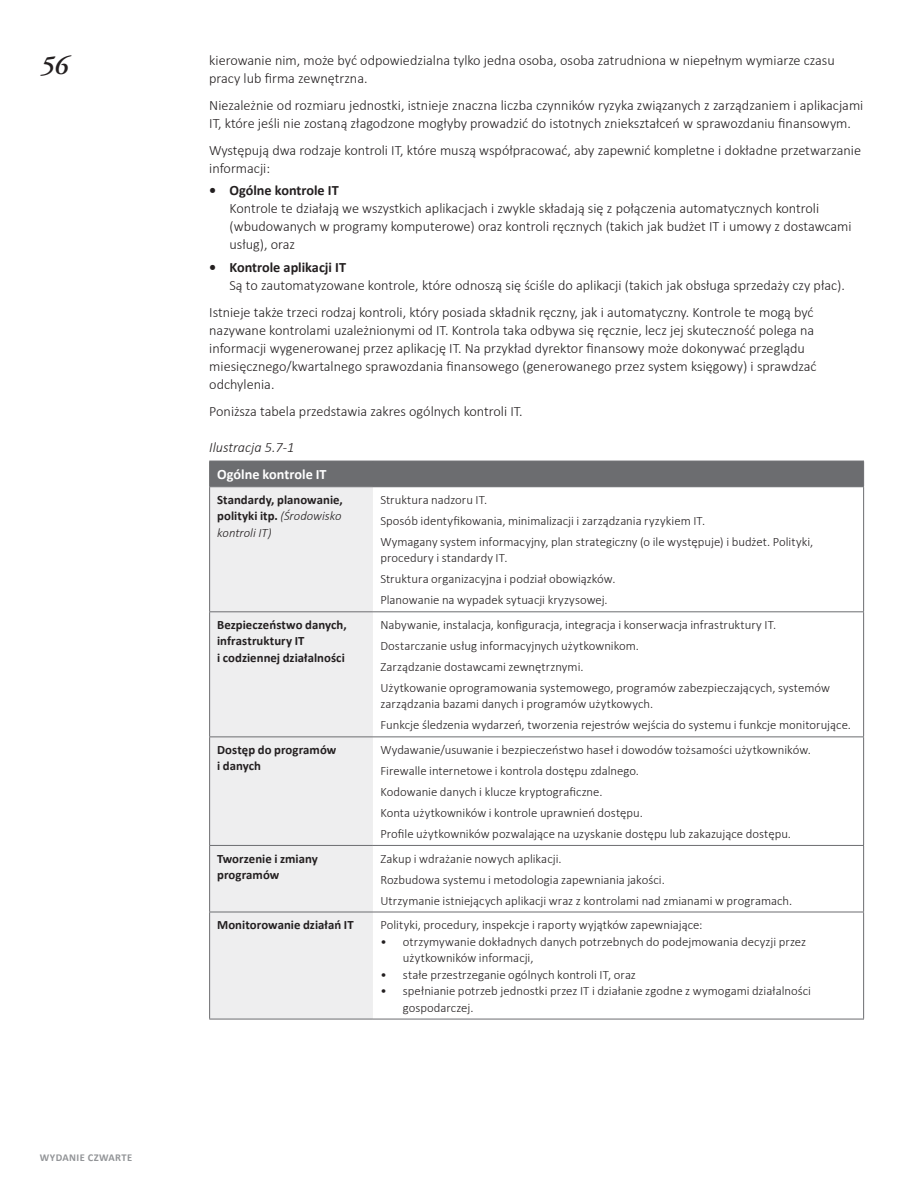
<style>
.page{position:relative;width:918px;height:1188px;background:#fff}
.page>*{position:absolute;margin:0;border:0;box-sizing:border-box;transform-origin:0 0}
.t1{font:italic 600 27px "Adobe Garamond Pro";color:#231f20}
.Body_Copy{font:300 14.25px/18px "Calibri";color:#231f20}
.tableHead1{font:700 14.25px "Calibri";color:#fff}
.Subhead_H5{font:italic 300 14.25px "Calibri";color:#231f20}
.tableText-body{font:300 12.75px/16.5px "Calibri";color:#231f20}
.tableHead2{font:700 12.75px/16.5px "Calibri";letter-spacing:.005em;color:#231f20}
.t2{font:700 10.5px "Calibri";letter-spacing:.04em;color:#939598}
.s1{font-weight:700}
.s2{font-weight:300;font-style:italic}
</style>
<div class="page">
<div style="left:210px;top:487px;width:163px;height:532px;background:#eeeeef"></div>
<div style="left:209px;top:461px;width:655px;height:25px;background:#6c6d70"></div>
<hr style="left:209px;top:486px;width:164px;height:1px;background:#6c6d70">
<hr style="left:209px;top:487px;width:1px;height:124px;background:#6c6d70">
<hr style="left:373px;top:486px;width:491px;height:1px;background:#6c6d70">
<hr style="left:863px;top:487px;width:1px;height:124px;background:#6c6d70">
<hr style="left:209px;top:611px;width:164px;height:1px;background:#6c6d70">
<hr style="left:209px;top:612px;width:1px;height:125px;background:#6c6d70">
<hr style="left:373px;top:611px;width:491px;height:1px;background:#6c6d70">
<hr style="left:863px;top:612px;width:1px;height:125px;background:#6c6d70">
<hr style="left:209px;top:737px;width:164px;height:1px;background:#6c6d70">
<hr style="left:209px;top:737px;width:1px;height:108px;background:#6c6d70">
<hr style="left:373px;top:737px;width:491px;height:1px;background:#6c6d70">
<hr style="left:863px;top:737px;width:1px;height:108px;background:#6c6d70">
<hr style="left:209px;top:845px;width:164px;height:1px;background:#6c6d70">
<hr style="left:209px;top:846px;width:1px;height:66px;background:#6c6d70">
<hr style="left:373px;top:845px;width:491px;height:1px;background:#6c6d70">
<hr style="left:863px;top:846px;width:1px;height:66px;background:#6c6d70">
<hr style="left:209px;top:912px;width:164px;height:1px;background:#6c6d70">
<hr style="left:209px;top:912px;width:1px;height:107px;background:#6c6d70">
<hr style="left:373px;top:912px;width:491px;height:1px;background:#6c6d70">
<hr style="left:863px;top:912px;width:1px;height:107px;background:#6c6d70">
<hr style="left:209px;top:1019px;width:164px;height:1px;background:#6c6d70">
<hr style="left:373px;top:1019px;width:491px;height:1px;background:#6c6d70">
<h1 class="t1" style="left:40px;top:49px;width:29px">56</h1>
<p class="t2" style="left:40px;top:1150px;width:94px">WYDANIE CZWARTE</p>
<p class="Body_Copy" style="left:209px;top:51px;width:627px">kierowanie nim, może być odpowiedzialna tylko jedna osoba, osoba zatrudniona w niepełnym wymiarze czasu pracy lub firma zewnętrzna.</p>
<p class="Body_Copy" style="left:209px;top:96px;width:656px">Niezależnie od rozmiaru jednostki, istnieje znaczna liczba czynników ryzyka związanych z zarządzaniem i aplikacjami<br>IT, które jeśli nie zostaną złagodzone mogłyby prowadzić do istotnych zniekształceń w sprawozdaniu finansowym.</p>
<p class="Body_Copy" style="left:209px;top:141px;width:653px">Występują dwa rodzaje kontroli IT, które muszą współpracować, aby zapewnić kompletne i dokładne przetwarzanie informacji:</p>
<p class="Body_Copy" style="left:230px;top:181px;width:624px;text-indent:-20px"><span class="s1">• Ogólne kontrole IT<br></span>Kontrole te działają we wszystkich aplikacjach i zwykle składają się z połączenia automatycznych kontroli (wbudowanych w programy komputerowe) oraz kontroli ręcznych (takich jak budżet IT i umowy z dostawcami usług), oraz</p>
<p class="Body_Copy" style="left:230px;top:258px;width:617px;text-indent:-20px"><span class="s1">• Kontrole aplikacji IT<br></span>Są to zautomatyzowane kontrole, które odnoszą się ściśle do aplikacji (takich jak obsługa sprzedaży czy płac).</p>
<p class="Body_Copy" style="left:209px;top:303px;width:609px">Istnieje także trzeci rodzaj kontroli, który posiada składnik ręczny, jak i automatyczny. Kontrole te mogą być nazywane kontrolami uzależnionymi od IT. Kontrola taka odbywa się ręcznie, lecz jej skuteczność polega na informacji wygenerowanej przez aplikację IT. Na przykład dyrektor finansowy może dokonywać przeglądu miesięcznego/kwartalnego sprawozdania finansowego (generowanego przez system księgowy) i sprawdzać odchylenia.</p>
<p class="Body_Copy" style="left:209px;top:402px;width:315px">Poniższa tabela przedstawia zakres ogólnych kontroli IT.</p>
<p class="Subhead_H5" style="left:209px;top:438px;width:87px">Ilustracja 5.7-1</p>
<p class="tableHead1" style="left:217px;top:464px;width:111px">Ogólne kontrole IT</p>
<p class="tableHead2" style="left:217px;top:491px;width:127px;text-align:justify">Standardy, planowanie, polityki itp. <span class="s2">(Środowisko kontroli IT)</span></p>
<p class="tableText-body" style="left:380px;top:491px;width:109px">Struktura nadzoru IT.</p>
<p class="tableText-body" style="left:380px;top:512px;width:326px">Sposób identyfikowania, minimalizacji i zarządzania ryzykiem IT.</p>
<p class="tableText-body" style="left:380px;top:533px;width:434px">Wymagany system informacyjny, plan strategiczny (o ile występuje) i budżet. Polityki, procedury i standardy IT.</p>
<p class="tableText-body" style="left:380px;top:571px;width:237px">Struktura organizacyjna i podział obowiązków.</p>
<p class="tableText-body" style="left:380px;top:592px;width:229px">Planowanie na wypadek sytuacji kryzysowej.</p>
<p class="tableHead2" style="left:217px;top:616px;width:131px">Bezpieczeństwo danych, infrastruktury IT<br>i codziennej działalności</p>
<p class="tableText-body" style="left:380px;top:616px;width:397px">Nabywanie, instalacja, konfiguracja, integracja i konserwacja infrastruktury IT.</p>
<p class="tableText-body" style="left:380px;top:637px;width:260px">Dostarczanie usług informacyjnych użytkownikom.</p>
<p class="tableText-body" style="left:380px;top:658px;width:205px">Zarządzanie dostawcami zewnętrznymi.</p>
<p class="tableText-body" style="left:380px;top:679px;width:451px">Użytkowanie oprogramowania systemowego, programów zabezpieczających, systemów zarządzania bazami danych i programów użytkowych.</p>
<p class="tableText-body" style="left:380px;top:717px;width:472px">Funkcje śledzenia wydarzeń, tworzenia rejestrów wejścia do systemu i funkcje monitorujące.</p>
<p class="tableHead2" style="left:217px;top:741px;width:121px">Dostęp do programów i danych</p>
<p class="tableText-body" style="left:380px;top:741px;width:432px">Wydawanie/usuwanie i bezpieczeństwo haseł i dowodów tożsamości użytkowników.</p>
<p class="tableText-body" style="left:380px;top:762px;width:260px">Firewalle internetowe i kontrola dostępu zdalnego.</p>
<p class="tableText-body" style="left:380px;top:783px;width:224px">Kodowanie danych i klucze kryptograficzne.</p>
<p class="tableText-body" style="left:380px;top:804px;width:264px">Konta użytkowników i kontrole uprawnień dostępu.</p>
<p class="tableText-body" style="left:380px;top:825px;width:412px">Profile użytkowników pozwalające na uzyskanie dostępu lub zakazujące dostępu.</p>
<p class="tableHead2" style="left:217px;top:850px;width:102px">Tworzenie i zmiany programów</p>
<p class="tableText-body" style="left:380px;top:850px;width:183px">Zakup i wdrażanie nowych aplikacji.</p>
<p class="tableText-body" style="left:380px;top:871px;width:286px">Rozbudowa systemu i metodologia zapewniania jakości.</p>
<p class="tableText-body" style="left:380px;top:892px;width:413px">Utrzymanie istniejących aplikacji wraz z kontrolami nad zmianami w programach.</p>
<p class="tableHead2" style="left:217px;top:916px;width:138px">Monitorowanie działań IT</p>
<p class="tableText-body" style="left:380px;top:916px;width:324px">Polityki, procedury, inspekcje i raporty wyjątków zapewniające:</p>
<p class="tableText-body" style="left:403px;top:933px;width:405px;text-indent:-22px">• otrzymywanie dokładnych danych potrzebnych do podejmowania decyzji przez użytkowników informacji,</p>
<p class="tableText-body" style="left:380px;top:966px;width:257px">• stałe przestrzeganie ogólnych kontroli IT, oraz</p>
<p class="tableText-body" style="left:403px;top:982px;width:410px;text-indent:-22px">• spełnianie potrzeb jednostki przez IT i działanie zgodne z wymogami działalności gospodarczej.</p>
</div>
